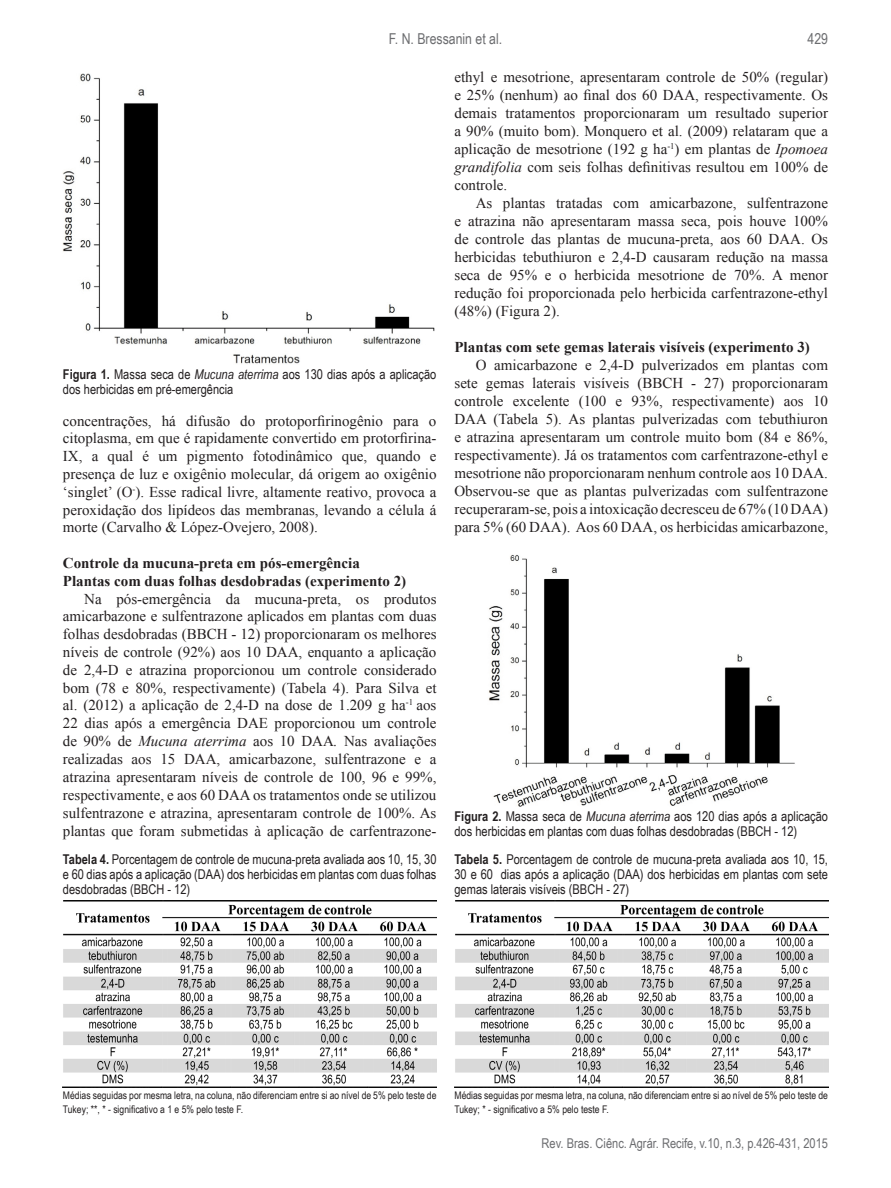
<style>
.page{position:relative;width:891px;height:1188px;background:#fff}
.page>*{position:absolute;margin:0;border:0;box-sizing:border-box;transform-origin:0 0}
.t1{font:15px/18px "Times New Roman";color:#231f20;text-align:justify}
.t2{font:700 15px "Times New Roman";color:#231f20}
.t3{font:15px "Arial Narrow";color:#6c6d70}
.t4{font:13.5px/15px "Arial Narrow";color:#231f20}
.t5{font:13.5px "Arial Narrow";color:#6c6d70}
.t6{font:10.5px/13.5px "Arial Narrow";color:#231f20}
.s1{font-weight:700}
.s2{font-style:italic}
</style>
<div class="page">
<img style="left:63px;top:73px;width:372px;height:291px">
<img style="left:63px;top:900px;width:373px;height:187px">
<img style="left:454px;top:900px;width:374px;height:187px">
<img style="left:489px;top:555px;width:306px;height:252px">
<p class="t3" style="left:389px;top:28px;width:115px">F. N. Bressanin et al.</p>
<p class="t3" style="left:808px;top:28px;width:22px">429</p>
<p class="t4" style="left:63px;top:366px;width:375px"><span class="s1">Figura 1.</span> Massa seca de <span class="s2">Mucuna aterrima</span> aos 130 dias após a aplicação dos herbicidas em pré-emergência</p>
<p class="t1" style="left:63px;top:411px;width:375px">concentrações, há difusão do protoporfirinogênio para o citoplasma, em que é rapidamente convertido em protorfirina-IX, a qual é um pigmento fotodinâmico que, quando e presença de luz e oxigênio molecular, dá origem ao oxigênio ‘singlet’ (O<sup>-</sup>). Esse radical livre, altamente reativo, provoca a peroxidação dos lipídeos das membranas, levando a célula á morte (Carvalho &amp; López-Ovejero, 2008).</p>
<p class="t2" style="left:63px;top:553px;width:298px">Controle da mucuna-preta em pós-emergência</p>
<p class="t2" style="left:63px;top:570px;width:345px">Plantas com duas folhas desdobradas (experimento 2)</p>
<p class="t1" style="left:63px;top:589px;width:375px;text-indent:21px">Na pós-emergência da mucuna-preta, os produtos amicarbazone e sulfentrazone aplicados em plantas com duas folhas desdobradas (BBCH - 12) proporcionaram os melhores níveis de controle (92%) aos 10 DAA, enquanto a aplicação de 2,4-D e atrazina proporcionou um controle considerado bom (78 e 80%, respectivamente) (Tabela 4). Para Silva et al. (2012) a aplicação de 2,4-D na dose de 1.209 g ha<sup>-1</sup> aos 22 dias após a emergência DAE proporcionou um controle de 90% de <span class="s2">Mucuna aterrima</span> aos 10 DAA<span class="s2">.</span> Nas avaliações realizadas aos 15 DAA, amicarbazone, sulfentrazone e a atrazina apresentaram níveis de controle de 100, 96 e 99%, respectivamente, e aos 60 DAA os tratamentos onde se utilizou sulfentrazone e atrazina, apresentaram controle de 100%. As plantas que foram submetidas à aplicação de carfentrazone-</p>
<p class="t4" style="left:63px;top:851px;width:375px;text-align:justify"><span class="s1">Tabela 4.</span> Porcentagem de controle de mucuna-preta avaliada aos 10, 15, 30 e 60 dias após a aplicação (DAA) dos herbicidas em plantas com duas folhas desdobradas (BBCH - 12)</p>
<p class="t1" style="left:454px;top:68px;width:375px">ethyl e mesotrione, apresentaram controle de 50% (regular) e 25% (nenhum) ao final dos 60 DAA, respectivamente. Os demais tratamentos proporcionaram um resultado superior a 90% (muito bom). Monquero et al. (2009) relataram que a aplicação de mesotrione (192 g ha<sup>-1</sup>) em plantas de <span class="s2">Ipomoea grandifolia</span> com seis folhas definitivas resultou em 100% de controle.</p>
<p class="t1" style="left:454px;top:194px;width:375px;text-indent:21px">As plantas tratadas com amicarbazone, sulfentrazone e atrazina não apresentaram massa seca, pois houve 100% de controle das plantas de mucuna-preta, aos 60 DAA. Os herbicidas tebuthiuron e 2,4-D causaram redução na massa seca de 95% e o herbicida mesotrione de 70%. A menor redução foi proporcionada pelo herbicida carfentrazone-ethyl (48%) (Figura 2).</p>
<p class="t2" style="left:454px;top:337px;width:357px">Plantas com sete gemas laterais visíveis (experimento 3)</p>
<p class="t1" style="left:454px;top:356px;width:375px;text-indent:21px">O amicarbazone e 2,4-D pulverizados em plantas com sete gemas laterais visíveis (BBCH - 27) proporcionaram controle excelente (100 e 93%, respectivamente) aos 10<br>DAA (Tabela 5). As plantas pulverizadas com tebuthiuron e atrazina apresentaram um controle muito bom (84 e 86%, respectivamente). Já os tratamentos com carfentrazone-ethyl e mesotrione não proporcionaram nenhum controle aos 10 DAA.<br>Observou-se que as plantas pulverizadas com sulfentrazone recuperaram-se, pois a intoxicação decresceu de 67% (10 DAA) para 5% (60 DAA). Aos 60 DAA, os herbicidas amicarbazone,</p>
<p class="t4" style="left:454px;top:808px;width:375px"><span class="s1">Figura 2.</span> Massa seca de <span class="s2">Mucuna aterrima</span> aos 120 dias após a aplicação dos herbicidas em plantas com duas folhas desdobradas (BBCH - 12)</p>
<p class="t4" style="left:454px;top:851px;width:375px;text-align:justify"><span class="s1">Tabela 5.</span> Porcentagem de controle de mucuna-preta avaliada aos 10, 15, 30 e 60 dias após a aplicação (DAA) dos herbicidas em plantas com sete gemas laterais visíveis (BBCH - 27)</p>
<p class="t6" style="left:63px;top:1088px;width:375px">Médias seguidas por mesma letra, na coluna, não diferenciam entre si ao nível de 5% pelo teste de<br>Tukey; **, * - significativo a 1 e 5% pelo teste F.</p>
<p class="t6" style="left:454px;top:1088px;width:375px">Médias seguidas por mesma letra, na coluna, não diferenciam entre si ao nível de 5% pelo teste de<br>Tukey; * - significativo a 5% pelo teste F.</p>
<p class="t5" style="left:542px;top:1134px;width:288px">Rev. Bras. Ciênc. Agrár. Recife, v.10, n.3, p.426-431, 2015</p>
</div>
